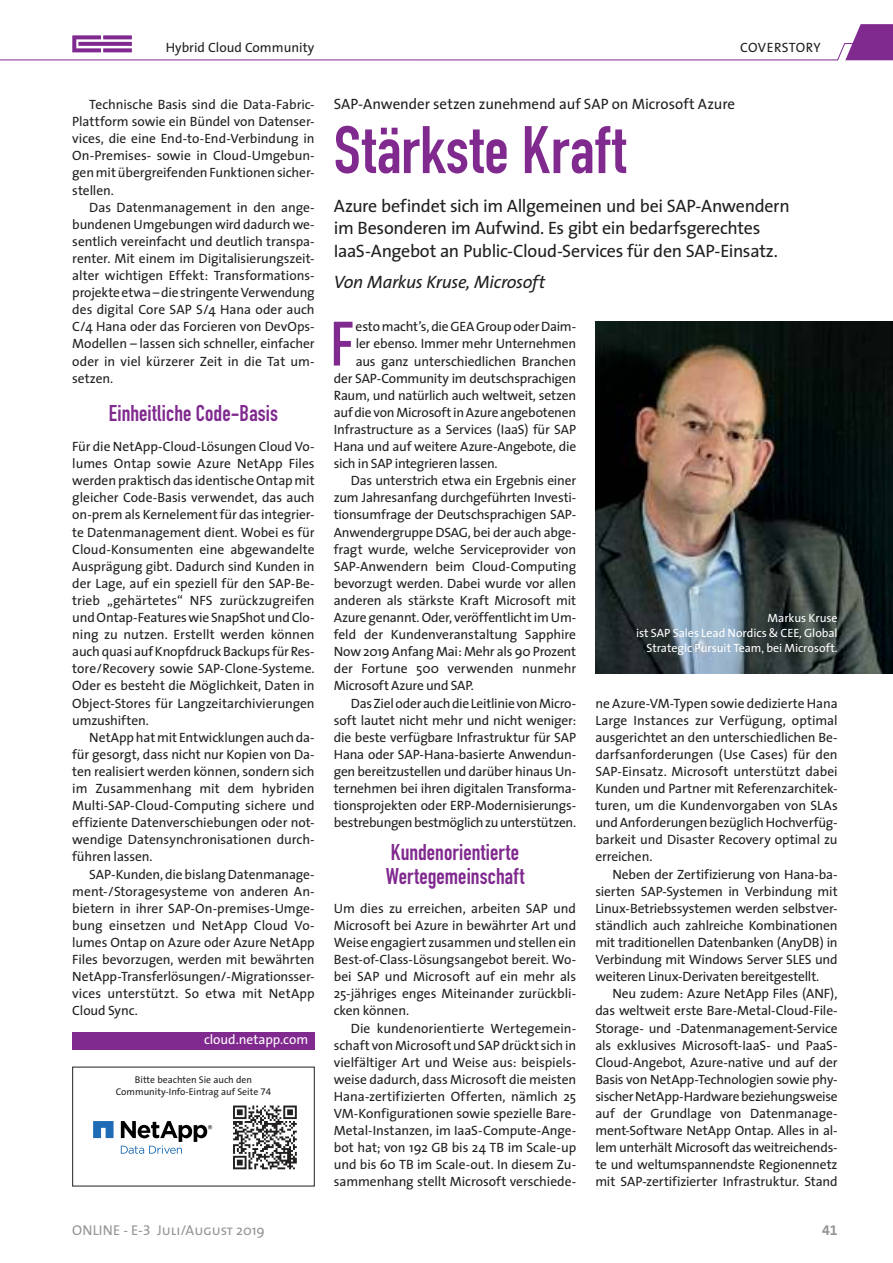
<style>
.page{position:relative;width:893px;height:1263px;background:#fff}
.page>*{position:absolute;margin:0;border:0;box-sizing:border-box;transform-origin:0 0}
.t1{font:700 66px "DIN Condensed";letter-spacing:.015em;color:#80298f}
.t2{font:700 61.5px "DIN Condensed";color:#80298f}
.t3{font:700 22.5px/24px "DIN Condensed";letter-spacing:.005em;color:#80298f}
.t4{font:18px/22.5px "The Sans";letter-spacing:-.02em;color:#221f1f}
.t5{font:italic 18px "The Sans";letter-spacing:-.02em;color:#221f1f}
.t6{font:15px "The Sans";letter-spacing:-.005em;color:#221f1f}
.t7{font:14.25px "The Sans";color:#939597}
.t8{font:14.25px "The Sans Bold Expert";color:#939597}
.t9{font:13.5px/17.1px "The Sans";letter-spacing:-.015em;color:#221f1f;text-align:justify}
.t10{font:13.5px "The Sans";letter-spacing:-.005em;color:#fff}
.t11{font:13.5px "The Sans";letter-spacing:.015em;color:#221f1f}
.t12{font:12px/15px "The Sans";letter-spacing:-.005em;color:#fff;text-align:right}
.t13{font:9.75px/11.7px "The Sans";color:#221f1f;text-align:center}
.s1{font-family:"The Sans Expert"}
.s2{font-family:"The Sans Caps"}
</style>
<div class="page">
<svg style="left:0;top:24px;width:893px;height:37px"></svg>
<div style="left:72px;top:1032px;width:243px;height:17px;background:#80298f"></div>
<div style="left:72px;top:1067px;width:243px;height:119px;border:1px solid #221f1f"></div>
<svg style="left:233px;top:1105px;width:64px;height:64px"></svg>
<svg style="left:93px;top:1121px;width:21px;height:17px"></svg>
<svg style="left:121px;top:1121px;width:91px;height:33px"></svg>
<img style="left:595px;top:322px;width:298px;height:351px">
<p class="t9" style="left:166px;top:41px;width:150px">Hybrid Cloud Community</p>
<p class="t11" style="left:740px;top:43px;width:82px">COVERSTORY</p>
<p class="t9" style="left:72px;top:96px;width:244px;text-indent:17px">Technische Basis sind die Data-Fabric-Plattform sowie ein Bündel von Datenser&shy;vices, die eine End-to-End-Verbindung in On-Premises- sowie in Cloud-Umgebun&shy;gen mit übergreifenden Funktionen sicher&shy;stellen.</p>
<p class="t9" style="left:72px;top:199px;width:244px;text-indent:17px">Das Datenmanagement in den ange&shy;bundenen Umgebungen wird dadurch we&shy;sentlich vereinfacht und deutlich transpa&shy;renter. Mit einem im Digitalisierungszeit&shy;alter wichtigen Effekt: Transformations&shy;projekte etwa – die stringente Verwendung des digital Core SAP S/4 Hana oder auch C/4 Hana oder das Forcieren von Dev Ops-Modellen – lassen sich schneller, einfacher oder in viel kürzerer Zeit in die Tat um&shy;setzen.</p>
<h3 class="t3" style="left:109px;top:401px;width:171px">Einheitliche Code-Basis</h3>
<p class="t9" style="left:72px;top:438px;width:244px">Für die NetApp-Cloud-Lösungen Cloud Vo&shy;lumes Ontap sowie Azure NetApp Files werden praktisch das identische Ontap mit gleicher Code-Basis verwendet, das auch on-prem als Kernelement für das integrier&shy;te Datenmanagement dient. Wobei es für Cloud-Konsumenten eine abgewandelte Ausprägung gibt. Dadurch sind Kunden in der Lage, auf ein speziell für den SAP-Be&shy;trieb „gehärtetes“ NFS zurückzugreifen und Ontap-Features wie SnapShot und Clo&shy;ning zu nutzen. Erstellt werden können auch quasi auf Knopfdruck Backups für Res&shy;tore/Recovery sowie SAP-Clone-Systeme.<br>Oder es besteht die Möglichkeit, Daten in Object-Stores für Langzeitarchivierungen umzushiften.</p>
<p class="t9" style="left:72px;top:729px;width:244px;text-indent:17px">NetApp hat mit Entwicklungen auch da&shy;für gesorgt, dass nicht nur Kopien von Da&shy;ten realisiert werden können, sondern sich im Zusammenhang mit dem hybriden Multi- SAP-Cloud-Computing sichere und effiziente Datenverschiebungen oder not&shy;wendige Datensynchronisationen durch&shy;führen lassen.</p>
<p class="t9" style="left:72px;top:866px;width:244px;text-indent:17px">SAP-Kunden, die bislang Datenmanage&shy;ment-/Storagesysteme von anderen An&shy;bietern in ihrer SAP-On-premises-Umge&shy;bung einsetzen und NetApp Cloud Vo&shy;lumes Ontap on Azure oder Azure NetApp Files bevorzugen, werden mit bewährten NetApp-Transferlösungen/-Migrationsser&shy;vices unterstützt. So etwa mit NetApp Cloud Sync.</p>
<p class="t10" style="left:204px;top:1033px;width:106px">cloud.netapp.com</p>
<p class="t13" style="left:116px;top:1074px;width:157px">Bitte beachten Sie auch den<br>Community-Info-Eintrag auf Seite <span class="s1">74</span></p>
<p class="t6" style="left:334px;top:96px;width:403px">SAP-Anwender setzen zunehmend auf SAP on Microsoft Azure</p>
<h1 class="t1" style="left:334px;top:116px;width:294px">Stärkste Kraft</h1>
<h3 class="t4" style="left:334px;top:195px;width:457px">Azure befindet sich im Allgemeinen und bei SAP-Anwendern im Besonderen im Aufwind. Es gibt ein bedarfsgerechtes<br>IaaS-Angebot an Public-Cloud-Services für den SAP-Einsatz.</h3>
<h3 class="t5" style="left:334px;top:275px;width:213px">Von Markus Kruse, Microsoft</h3>
<h2 class="t2" style="left:331px;top:313px;width:24px">F</h2>
<p class="t9" style="left:356px;top:319px;width:222px">esto macht’s, die GEA Group oder Daim-</p>
<p class="t9" style="left:356px;top:336px;width:222px">ler ebenso. Immer mehr Unternehmen</p>
<p class="t9" style="left:356px;top:353px;width:222px">aus ganz unterschiedlichen Branchen</p>
<p class="t9" style="left:334px;top:370px;width:244px">der SAP-Community im deutschsprachigen</p>
<p class="t9" style="left:334px;top:387px;width:244px">Raum, und natürlich auch weltweit, setzen</p>
<p class="t9" style="left:334px;top:404px;width:244px">auf die von Microsoft in Azure angebotenen</p>
<p class="t9" style="left:334px;top:421px;width:244px">Infrastructure as a Services (IaaS) für SAP</p>
<p class="t9" style="left:334px;top:438px;width:244px">Hana und auf weitere Azure-Angebote, die</p>
<p class="t9" style="left:334px;top:456px;width:165px">sich in SAP integrieren lassen.</p>
<p class="t9" style="left:351px;top:473px;width:227px">Das unterstrich etwa ein Ergebnis einer</p>
<p class="t9" style="left:334px;top:490px;width:244px">zum Jahresanfang durchgeführten Investi-</p>
<p class="t9" style="left:334px;top:507px;width:244px">tionsumfrage der Deutschsprachigen SAP-</p>
<p class="t9" style="left:334px;top:524px;width:244px">Anwendergruppe DSAG, bei der auch abge-</p>
<p class="t9" style="left:334px;top:541px;width:244px">fragt wurde, welche Serviceprovider von</p>
<p class="t9" style="left:334px;top:558px;width:244px">SAP-Anwendern beim Cloud-Computing</p>
<p class="t9" style="left:334px;top:575px;width:244px">bevorzugt werden. Dabei wurde vor allen</p>
<p class="t9" style="left:334px;top:592px;width:244px">anderen als stärkste Kraft Microsoft mit</p>
<p class="t9" style="left:334px;top:609px;width:244px">Azure genannt. Oder, veröffentlicht im Um-</p>
<p class="t9" style="left:334px;top:627px;width:244px">feld der Kundenveranstaltung Sapphire</p>
<p class="t9" style="left:334px;top:644px;width:244px">Now 2019 Anfang Mai: Mehr als 90 Prozent</p>
<p class="t9" style="left:334px;top:661px;width:244px">der Fortune 500 verwenden nunmehr</p>
<p class="t9" style="left:334px;top:678px;width:142px">Microsoft Azure und SAP.</p>
<p class="t9" style="left:351px;top:695px;width:227px">Das Ziel oder auch die Leitlinie von Micro-</p>
<p class="t9" style="left:334px;top:712px;width:244px">soft lautet nicht mehr und nicht weniger:</p>
<p class="t9" style="left:334px;top:729px;width:244px">die beste verfügbare Infrastruktur für SAP</p>
<p class="t9" style="left:334px;top:746px;width:244px">Hana oder SAP-Hana-basierte Anwendun-</p>
<p class="t9" style="left:334px;top:763px;width:244px">gen bereitzustellen und darüber hinaus Un-</p>
<p class="t9" style="left:334px;top:780px;width:244px">ternehmen bei ihren digitalen Transforma-</p>
<p class="t9" style="left:334px;top:798px;width:244px">tionsprojekten oder ERP-Modernisierungs-</p>
<p class="t9" style="left:334px;top:815px;width:244px">bestrebungen bestmöglich zu unterstützen.</p>
<h3 class="t3" style="left:386px;top:840px;width:140px">Kundenorientierte<br>Wertegemeinschaft</h3>
<p class="t9" style="left:334px;top:900px;width:244px">Um dies zu erreichen, arbeiten SAP und Microsoft bei Azure in bewährter Art und Weise engagiert zusammen und stellen ein Best-of-Class-Lösungsangebot bereit. Wo&shy;bei SAP und Microsoft auf ein mehr als 25-jähriges enges Miteinander zurückbli&shy;cken können.</p>
<p class="t9" style="left:334px;top:1020px;width:244px;text-indent:17px">Die kundenorientierte Wertegemein&shy;schaft von Microsoft und SAP drückt sich in vielfältiger Art und Weise aus: beispiels&shy;weise dadurch, dass Microsoft die meisten Hana-zertifizierten Offerten, nämlich 25<br>VM-Konfigurationen sowie spezielle Bare-Metal-Instanzen, im IaaS-Compute-Ange&shy;bot hat; von 192 GB bis 24 TB im Scale-up und bis 60 TB im Scale-out. In diesem Zu&shy;sammenhang stellt Microsoft verschiede-</p>
<p class="t12" style="left:636px;top:611px;width:203px">Markus Kruse<br>ist SAP Sales Lead Nordics &amp; CEE, Global<br>Strategic Pursuit Team, bei Microsoft.</p>
<p class="t9" style="left:595px;top:695px;width:244px">ne Azure-VM-Typen sowie dedizierte Hana Large Instances zur Verfügung, optimal ausgerichtet an den unterschiedlichen Be&shy;darfsanforderungen (Use Cases) für den SAP-Einsatz. Microsoft unterstützt dabei Kunden und Partner mit Referenzarchitek&shy;turen, um die Kundenvorgaben von SLAs und Anforderungen bezüglich Hochverfüg&shy;barkeit und Disaster Recovery optimal zu erreichen.</p>
<p class="t9" style="left:595px;top:866px;width:244px;text-indent:17px">Neben der Zertifizierung von Hana-ba&shy;sierten SAP-Systemen in Verbindung mit Linux-Betriebssystemen werden selbstver&shy;ständlich auch zahlreiche Kombinationen mit traditionellen Datenbanken (AnyDB) in Verbindung mit Windows Server SLES und weiteren Linux-Derivaten bereitgestellt.</p>
<p class="t9" style="left:595px;top:986px;width:244px;text-indent:17px">Neu zudem: Azure NetApp Files (ANF), das weltweit erste Bare-Metal-Cloud-File-Storage- und -Datenmanagement-Service als exklusives Microsoft-IaaS- und PaaS-Cloud-Angebot, Azure-native und auf der Basis von NetApp-Technologien sowie phy&shy;sischer NetApp-Hardware beziehungsweise auf der Grundlage von Datenmanage&shy;ment-Software NetApp Ontap. Alles in al&shy;lem unterhält Microsoft das weitreichends&shy;te und weltumspannendste Regionennetz mit SAP-zertifizierter Infrastruktur. Stand</p>
<p class="t7" style="left:72px;top:1223px;width:194px">ONLINE - E-<span class="s1">3</span> <span class="s2">Juli/August</span> 2019</p>
<p class="t8" style="left:822px;top:1222px;width:17px">41</p>
</div>
